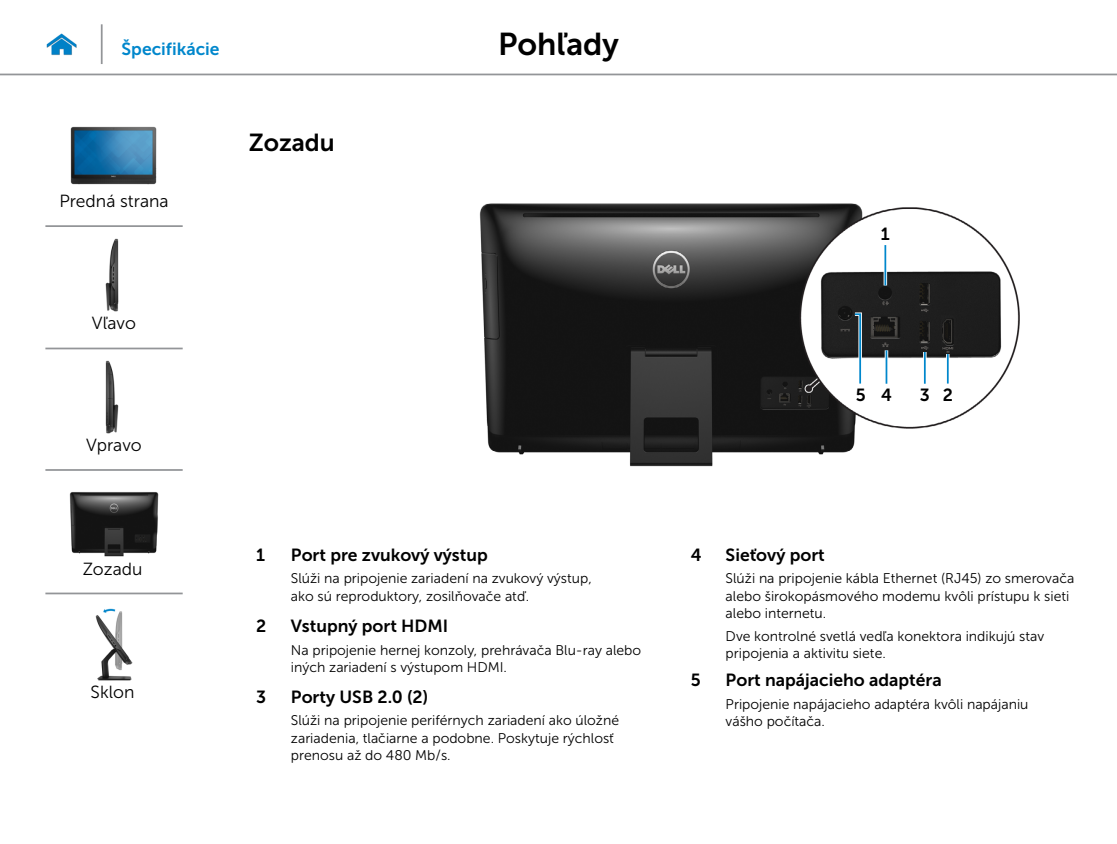
<style>
.page{position:relative;width:1117px;height:844px;background:#fff}
.page>*{position:absolute;margin:0;border:0;box-sizing:border-box;transform-origin:0 0}
.t1{font:31.5px "Museo Sans For Dell 700";color:#000}
.Head2{font:24.5px "Museo Sans For Dell 700";color:#000}
.Callout_Head{font:17.5px "Museo Sans For Dell 700";color:#000}
.t2{font:17.5px "Museo Sans For Dell 300";color:#000}
.t3{font:17.5px "Museo Sans For Dell 700";color:#0087cc}
.Callout-L{font:17.5px "Museo Sans For Dell 700";color:#000}
.Callout_description{font:14px/17.5px "Museo Sans For Dell 300";color:#000}
</style>
<div class="page">
<hr style="left:0;top:74px;width:1116px;height:1px;background:#939598">
<img style="left:46px;top:33px;width:31px;height:23px">
<img style="left:479px;top:203px;width:541px;height:264px">
<svg style="left:884px;top:350px;width:4px;height:33px"></svg>
<hr style="left:885px;top:350px;width:2px;height:33px;background:#0087cc">
<hr style="left:883px;top:245px;width:3px;height:40px;background:#fff">
<hr style="left:884px;top:245px;width:2px;height:40px;background:#0087cc">
<svg style="left:945px;top:354px;width:4px;height:29px"></svg>
<hr style="left:946px;top:354px;width:2px;height:29px;background:#0087cc">
<svg style="left:922px;top:352px;width:4px;height:31px"></svg>
<hr style="left:923px;top:352px;width:2px;height:31px;background:#0087cc">
<svg style="left:851px;top:310px;width:12px;height:77px"></svg>
<hr style="left:101px;top:24px;width:2px;height:40px;background:#939598">
<img style="left:70px;top:126px;width:86px;height:58px">
<img style="left:105px;top:238px;width:13px;height:73px">
<img style="left:105px;top:361px;width:13px;height:72px">
<img style="left:69px;top:492px;width:90px;height:64px">
<img style="left:96px;top:608px;width:36px;height:72px">
<hr style="left:45px;top:225px;width:138px;height:2px;background:#939598">
<hr style="left:45px;top:347px;width:138px;height:2px;background:#939598">
<hr style="left:45px;top:469px;width:138px;height:1px;background:#939598">
<hr style="left:45px;top:592px;width:138px;height:2px;background:#939598">
<p class="t3" style="left:122px;top:39px;width:99px">Špecifikácie</p>
<h1 class="t1" style="left:498px;top:26px;width:122px">Pohľady</h1>
<p class="t2" style="left:59px;top:191px;width:111px">Predná strana</p>
<p class="t2" style="left:92px;top:313px;width:46px">Vľavo</p>
<p class="t2" style="left:86px;top:436px;width:57px">Vpravo</p>
<p class="t2" style="left:83px;top:559px;width:61px">Zozadu</p>
<p class="t2" style="left:91px;top:682px;width:45px">Sklon</p>
<p class="Head2" style="left:249px;top:128px;width:88px">Zozadu</p>
<p class="Callout_Head" style="left:256px;top:544px;width:10px">1</p>
<p class="Callout_Head" style="left:291px;top:544px;width:198px">Port pre zvukový výstup</p>
<p class="Callout_description" style="left:291px;top:569px;width:302px">Slúži na pripojenie zariadení na zvukový výstup, ako sú reproduktory, zosilňovače atď.</p>
<p class="Callout_Head" style="left:256px;top:616px;width:12px">2</p>
<p class="Callout_Head" style="left:291px;top:616px;width:159px">Vstupný port HDMI</p>
<p class="Callout_description" style="left:291px;top:641px;width:352px">Na pripojenie hernej konzoly, prehrávača Blu- ray alebo iných zariadení s výstupom HDMI.</p>
<p class="Callout_Head" style="left:256px;top:686px;width:12px">3</p>
<p class="Callout_Head" style="left:291px;top:686px;width:139px">Porty USB 2.0 (2)</p>
<p class="Callout_description" style="left:291px;top:711px;width:329px">Slúži na pripojenie periférnych zariadení ako úložné zariadenia, tlačiarne a podobne. Poskytuje rýchlosť prenosu až do 480 Mb/s.</p>
<p class="Callout-L" style="left:880px;top:224px;width:10px">1</p>
<p class="Callout-L" style="left:855px;top:385px;width:11px">5</p>
<p class="Callout-L" style="left:880px;top:385px;width:12px">4</p>
<p class="Callout-L" style="left:919px;top:385px;width:12px">3</p>
<p class="Callout-L" style="left:942px;top:385px;width:12px">2</p>
<p class="Callout_Head" style="left:690px;top:544px;width:12px">4</p>
<p class="Callout_Head" style="left:725px;top:544px;width:101px">Sieťový port</p>
<p class="Callout_description" style="left:725px;top:569px;width:350px">Slúži na pripojenie kábla Ethernet (RJ45) zo smerovača alebo širokopásmového modemu kvôli prístupu k sieti alebo internetu.</p>
<p class="Callout_description" style="left:725px;top:627px;width:320px">Dve kontrolné svetlá vedľa konektora indikujú stav pripojenia a aktivitu siete.</p>
<p class="Callout_Head" style="left:690px;top:670px;width:11px">5</p>
<p class="Callout_Head" style="left:725px;top:670px;width:217px">Port napájacieho adaptéra</p>
<p class="Callout_description" style="left:725px;top:695px;width:304px">Pripojenie napájacieho adaptéra kvôli napájaniu vášho počítača.</p>
</div>
